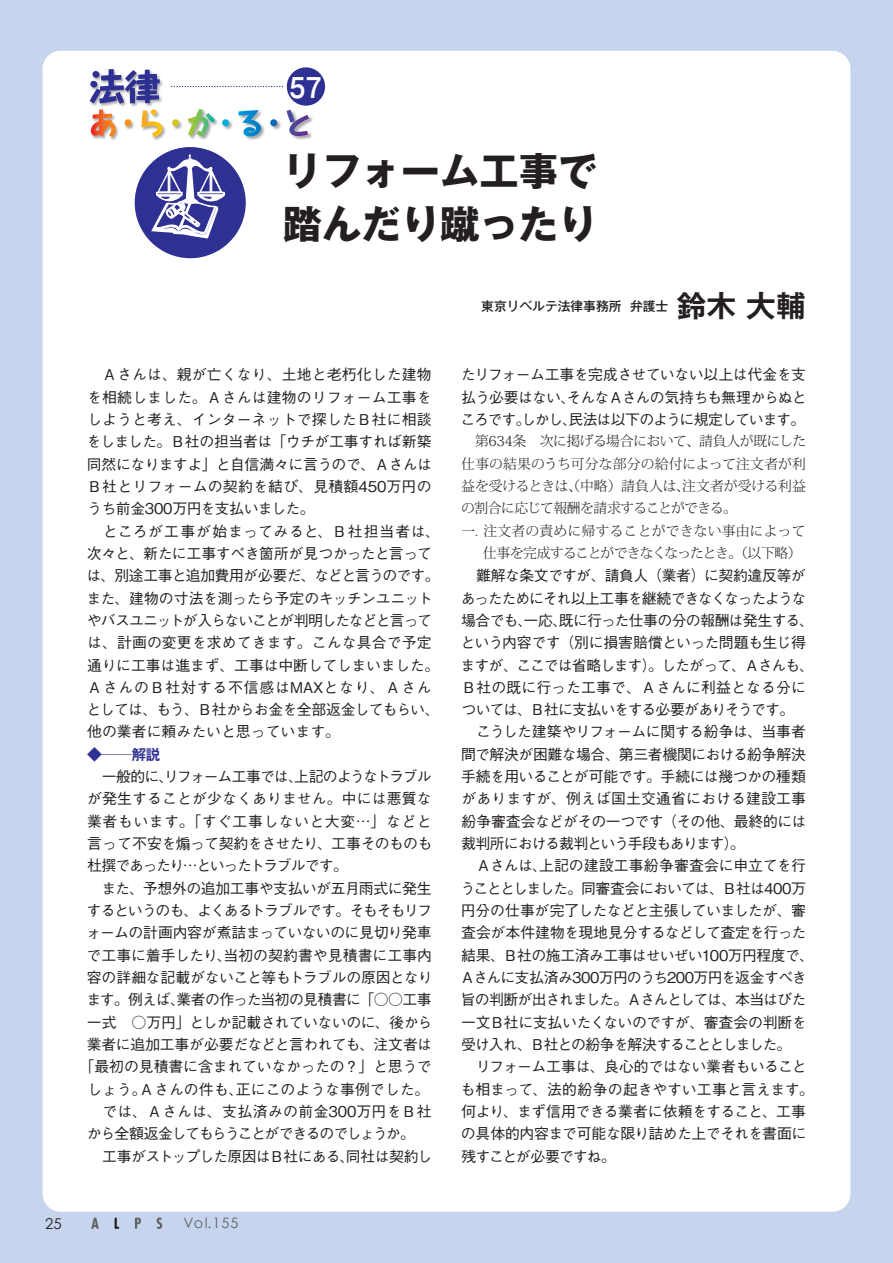
<style>
.page{position:relative;width:893px;height:1263px;background:#c6d5ed}
.page>*{position:absolute;margin:0;border:0;box-sizing:border-box;transform-origin:0 0}
.t1{font:700 39.3px/53.1px "Gothic MB101 Pr 6 N";color:#231f20}
.t2{font:700 29.7px "Gothic MB101 Pr 6 N De";color:#231f20}
.t3{font:700 26.55px "Gothic MB101 Pr 6 N De";color:#fff;scale:.8 1}
.t4{font:500 14.85px/22.4px "Gothic BBB Pr 6 N";letter-spacing:-.03em;color:#231f20;text-align:justify}
.t5{font:500 14.85px/22.4px "Gothic BBB Pr 6 N";letter-spacing:-.005em;color:#231f20}
.t6{font:500 14.85px "Gothic BBB Pr 6 N";letter-spacing:-.075em;color:#231f20}
.t7{font:500 14.85px "Gothic BBB Pr 6 N";letter-spacing:-.05em;color:#231f20}
.t8{font:500 14.85px "Gothic BBB Pr 6 N";color:#231f20}
.t9{font:500 14.85px "Gothic BBB Pr 6 N";letter-spacing:.015em;color:#231f20}
.t10{font:500 14.85px "Gothic BBB Pr 6 N";letter-spacing:-.095em;color:#231f20}
.t11{font:500 14.85px "Gothic BBB Pr 6 N";letter-spacing:.005em;color:#231f20}
.t12{font:500 14.85px "Gothic BBB Pr 6 N";letter-spacing:.035em;color:#231f20}
.t13{font:500 14.85px "Gothic BBB Pr 6 N";letter-spacing:-.09em;color:#231f20}
.t14{font:700 14.85px "Gothic MB101 Pr 6 N De";color:#2e3092}
.t15{font:14.85px "Century Gothic";color:#231f20}
.t16{font:14.4px "Century Gothic";letter-spacing:.075em;color:#636366}
.t17{font:300 13.8px/22.4px "Koz Min Pr 6 N";letter-spacing:-.025em;color:#231f20}
.t18{font:500 12.75px "Gothic MB101 Pr 6 N";color:#231f20}
.s1{font-size:14.4px}
</style>
<div class="page">
<div style="left:43px;top:51px;width:807px;height:1161px;background:#fff;border-radius:18px"></div>
<svg style="left:136px;top:148px;width:109px;height:110px"></svg>
<img style="left:89px;top:68px;width:227px;height:80px">
<svg style="left:90px;top:69px;width:219px;height:68px"></svg>
<div style="left:287px;top:67px;width:38px;height:39px;background:#2e3092;border-radius:50%"></div>
<svg style="left:91px;top:1217px;width:8px;height:12px"></svg>
<svg style="left:115px;top:1217px;width:4px;height:12px"></svg>
<svg style="left:135px;top:1217px;width:6px;height:12px"></svg>
<svg style="left:157px;top:1217px;width:5px;height:12px"></svg>
<h3 class="t3" style="left:290px;top:66px;width:42px">57</h3>
<h1 class="t1" style="left:283px;top:143px;width:316px">リフォーム工事で踏んだり蹴ったり</h1>
<p class="t5" style="left:86px;top:363px;width:355px">　Ａさんは、親が亡くなり、土地と老朽化した建物を相続しました。Ａさんは建物のリフォーム工事をしようと考え、インターネットで探したＢ社に相談をしました。Ｂ社の担当者は「ウチが工事すれば新築同然になりますよ」と自信満々に言うので、Ａさんは<br>Ｂ社とリフォームの契約を結び、見積額450万円のうち前金300万円を支払いました。<br>　ところが工事が始まってみると、Ｂ社担当者は、次々と、新たに工事すべき箇所が見つかったと言っては、別途工事と追加費用が必要だ、などと言うのです。また、建物の寸法を測ったら予定のキッチンユニットやバスユニットが入らないことが判明したなどと言っては、計画の変更を求めてきます。こんな具合で予定通りに工事は進まず、工事は中断してしまいました。<br>ＡさんのＢ社対する不信感はMAXとなり、Ａさんとしては、もう、Ｂ社からお金を全部返金してもらい、他の業者に頼みたいと思っています。</p>
<p class="t14" style="left:87px;top:742px;width:74px">◆──<span class="s1">解説</span></p>
<p class="t6" style="left:87px;top:765px;width:346px">　一般的に、リフォーム工事では、上記のようなトラブル</p>
<p class="t11" style="left:87px;top:787px;width:346px">が発生することが少なくありません。中には悪質な</p>
<p class="t12" style="left:87px;top:809px;width:346px">業者もいます。「すぐ工事しないと大変…」などと</p>
<p class="t4" style="left:87px;top:831px;width:347px">言って不安を煽って契約をさせたり、工事そのものも</p>
<p class="t13" style="left:87px;top:854px;width:262px">杜撰であったり…といったトラブルです。</p>
<p class="t4" style="left:87px;top:876px;width:346px">　また、予想外の追加工事や支払いが五月雨式に発生</p>
<p class="t6" style="left:87px;top:898px;width:347px">するというのも、よくあるトラブルです。そもそもリフ</p>
<p class="t4" style="left:86px;top:921px;width:347px">ォームの計画内容が煮詰まっていないのに見切り発車</p>
<p class="t5" style="left:87px;top:943px;width:347px">で工事に着手したり、当初の契約書や見積書に工事内</p>
<p class="t4" style="left:87px;top:965px;width:347px">容の詳細な記載がないこと等もトラブルの原因となり</p>
<p class="t7" style="left:86px;top:988px;width:347px">ます。例えば、業者の作った当初の見積書に「○○工事</p>
<p class="t4" style="left:87px;top:1010px;width:347px">一式　○万円」としか記載されていないのに、後から</p>
<p class="t4" style="left:87px;top:1032px;width:347px">業者に追加工事が必要だなどと言われても、注文者は</p>
<p class="t4" style="left:79px;top:1055px;width:354px">「最初の見積書に含まれていなかったの？」と思うで</p>
<p class="t8" style="left:87px;top:1077px;width:344px">しょう。Ａさんの件も、正にこのような事例でした。</p>
<p class="t9" style="left:87px;top:1099px;width:346px">　では、Ａさんは、支払済みの前金300万円をＢ社</p>
<p class="t10" style="left:87px;top:1122px;width:330px">から全額返金してもらうことができるのでしょうか。</p>
<p class="t7" style="left:87px;top:1144px;width:346px">　工事がストップした原因はＢ社にある、同社は契約し</p>
<p class="t15" style="left:45px;top:1213px;width:18px">25</p>
<p class="t16" style="left:183px;top:1213px;width:57px">Vol.155</p>
<p class="t18" style="left:481px;top:296px;width:189px">東京リベルテ法律事務所 弁護士</p>
<h2 class="t2" style="left:677px;top:281px;width:130px">鈴木 大輔</h2>
<p class="t4" style="left:461px;top:363px;width:348px">たリフォーム工事を完成させていない以上は代金を支払う必要はない、そんなＡさんの気持ちも無理からぬところです。しかし、民法は以下のように規定しています。</p>
<p class="t17" style="left:461px;top:430px;width:347px">　第634条　次に掲げる場合において、請負人が既にした仕事の結果のうち可分な部分の給付によって注文者が利益を受けるときは、（中略）請負人は、注文者が受ける利益の割合に応じて報酬を請求することができる。<br>一. 注文者の責めに帰することができない事由によって　 仕事を完成することができなくなったとき。（以下略）</p>
<p class="t4" style="left:460px;top:563px;width:355px;text-align:left">　難解な条文ですが、請負人（業者）に契約違反等があったためにそれ以上工事を継続できなくなったような場合でも、一応、既に行った仕事の分の報酬は発生する、という内容です（別に損害賠償といった問題も生じ得ますが、ここでは省略します）。したがって、Ａさんも、<br>Ｂ社の既に行った工事で、Ａさんに利益となる分については、Ｂ社に支払いをする必要がありそうです。<br>　こうした建築やリフォームに関する紛争は、当事者間で解決が困難な場合、第三者機関における紛争解決手続を用いることが可能です。手続には幾つかの種類がありますが、例えば国土交通省における建設工事紛争審査会などがその一つです（その他、最終的には裁判所における裁判という手段もあります）。<br>　Ａさんは、上記の建設工事紛争審査会に申立てを行うこととしました。同審査会においては、Ｂ社は400万円分の仕事が完了したなどと主張していましたが、審査会が本件建物を現地見分するなどして査定を行った結果、Ｂ社の施工済み工事はせいぜい100万円程度で、<br>Ａさんに支払済み300万円のうち200万円を返金すべき旨の判断が出されました。Ａさんとしては、本当はびた一文Ｂ社に支払いたくないのですが、審査会の判断を受け入れ、Ｂ社との紛争を解決することとしました。<br>　リフォーム工事は、良心的ではない業者もいることも相まって、法的紛争の起きやすい工事と言えます。何より、まず信用できる業者に依頼をすること、工事の具体的内容まで可能な限り詰めた上でそれを書面に残すことが必要ですね。</p>
</div>
